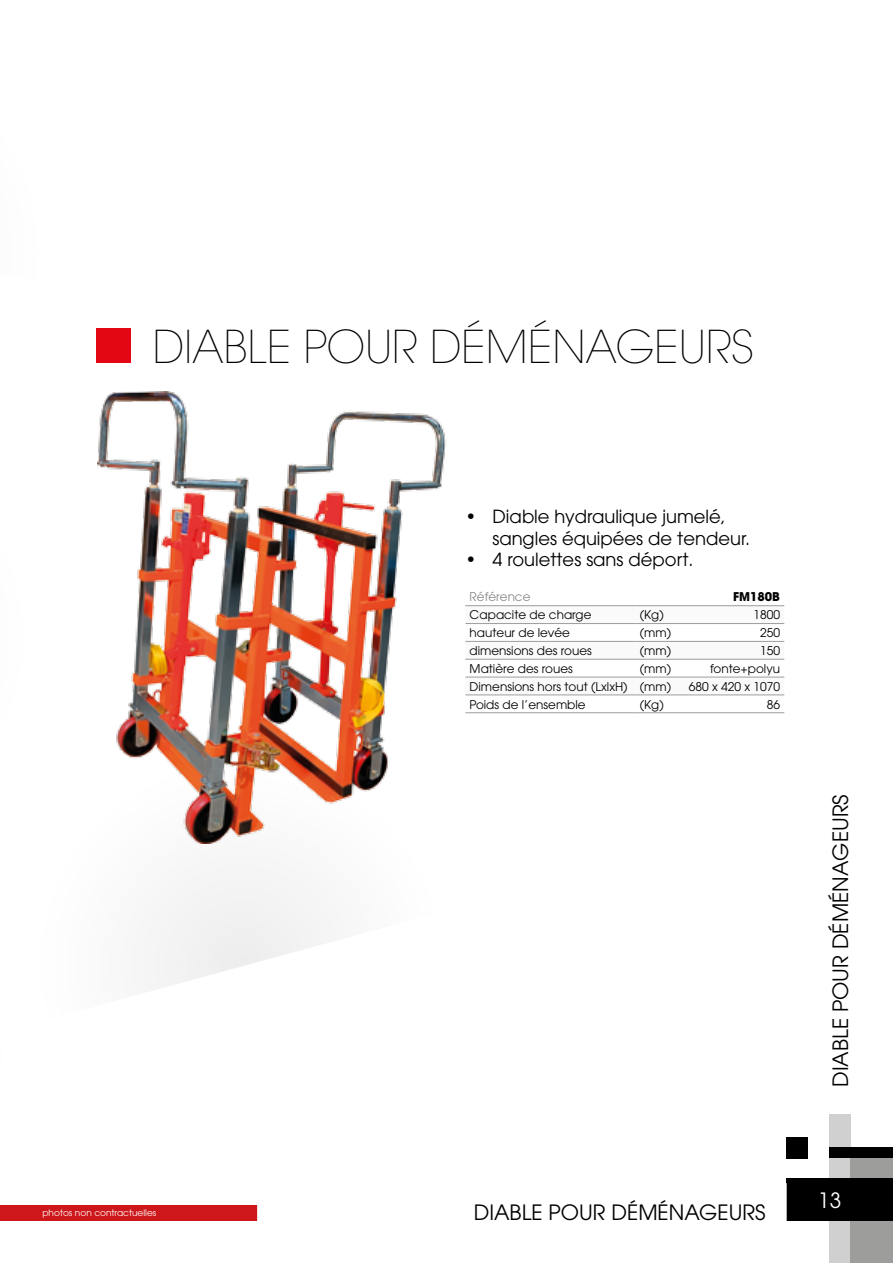
<style>
.page{position:relative;width:893px;height:1263px;background:#fff}
.page>*{position:absolute;margin:0;border:0;box-sizing:border-box;transform-origin:0 0}
.t1{font:200 45px "Avant Garde";color:#000}
.t2{font:21px "Avant Garde";color:#000}
.t3{font:21px "Avant Garde";color:#fff}
.t4{font:18px/21.6px "Avant Garde";color:#000}
.t5{font:12px "Avant Garde";color:#000}
.t6{font:12px "Avant Garde";color:#878787}
.t7{font:700 12px "Avant Garde";color:#000}
.t8{font:9px "Avant Garde";color:#fff}
</style>
<div class="page">
<div style="left:0;top:1205px;width:787px;height:16px;background:#cd171a"></div>
<svg style="left:155px;top:878px;width:170px;height:111px"></svg>
<div style="left:96px;top:328px;width:35px;height:35px;background:#e30613"></div>
<img style="left:97px;top:391px;width:490px;height:453px">
<div style="left:829px;top:1114px;width:21px;height:149px;background:#d0d0d0"></div>
<div style="left:850px;top:1158px;width:43px;height:105px;background:#9d9d9c"></div>
<div style="left:787px;top:1179px;width:106px;height:42px;background:#000"></div>
<div style="left:830px;top:1147px;width:63px;height:11px;background:#000"></div>
<div style="left:787px;top:1137px;width:21px;height:21px;background:#000"></div>
<svg style="left:257px;top:1178px;width:540px;height:43px"></svg>
<svg style="left:465px;top:606px;width:319px;height:89px"></svg>
<hr style="left:465px;top:605px;width:170px;height:1px;background:#9d9d9c">
<hr style="left:635px;top:605px;width:43px;height:1px;background:#9d9d9c">
<hr style="left:678px;top:605px;width:106px;height:1px;background:#9d9d9c">
<hr style="left:465px;top:623px;width:170px;height:1px;background:#9d9d9c">
<hr style="left:635px;top:623px;width:43px;height:1px;background:#9d9d9c">
<hr style="left:678px;top:623px;width:106px;height:1px;background:#9d9d9c">
<hr style="left:465px;top:641px;width:170px;height:1px;background:#9d9d9c">
<hr style="left:635px;top:641px;width:43px;height:1px;background:#9d9d9c">
<hr style="left:678px;top:641px;width:106px;height:1px;background:#9d9d9c">
<hr style="left:465px;top:659px;width:170px;height:1px;background:#9d9d9c">
<hr style="left:635px;top:659px;width:43px;height:1px;background:#9d9d9c">
<hr style="left:678px;top:659px;width:106px;height:1px;background:#9d9d9c">
<hr style="left:465px;top:677px;width:170px;height:1px;background:#9d9d9c">
<hr style="left:635px;top:677px;width:43px;height:1px;background:#9d9d9c">
<hr style="left:678px;top:677px;width:106px;height:1px;background:#9d9d9c">
<hr style="left:465px;top:695px;width:170px;height:1px;background:#9d9d9c">
<hr style="left:635px;top:695px;width:43px;height:1px;background:#9d9d9c">
<hr style="left:678px;top:695px;width:106px;height:1px;background:#9d9d9c">
<hr style="left:465px;top:712px;width:170px;height:1px;background:#9d9d9c">
<hr style="left:635px;top:712px;width:43px;height:1px;background:#9d9d9c">
<hr style="left:678px;top:712px;width:106px;height:1px;background:#9d9d9c">
<div style="left:278px;top:1204px;width:175px;height:16px;background:#fff"></div>
<div style="left:474px;top:1204px;width:292px;height:16px;background:#fff"></div>
<h1 class="t1" style="left:153px;top:321px;width:603px">DIABLE POUR DéMéNAGEURS</h1>
<p class="t8" style="left:43px;top:1207px;width:115px">photos non contractuelles</p>
<h3 class="t4" style="left:492px;top:506px;width:259px;text-indent:-27px">• Diable hydraulique jumelé, sangles équipées de tendeur.</h3>
<h3 class="t4" style="left:465px;top:549px;width:230px">• 4 roulettes sans déport.</h3>
<p class="t6" style="left:470px;top:590px;width:62px">Référence</p>
<p class="t7" style="left:733px;top:589px;width:49px">FM180B</p>
<p class="t5" style="left:470px;top:608px;width:123px">Capacite de charge</p>
<p class="t5" style="left:640px;top:608px;width:26px">(Kg)</p>
<p class="t5" style="left:753px;top:608px;width:28px">1800</p>
<p class="t5" style="left:470px;top:626px;width:102px">hauteur de levée</p>
<p class="t5" style="left:640px;top:626px;width:33px">(mm)</p>
<p class="t5" style="left:760px;top:626px;width:21px">250</p>
<p class="t5" style="left:470px;top:643px;width:124px">dimensions des roues</p>
<p class="t5" style="left:640px;top:643px;width:33px">(mm)</p>
<p class="t5" style="left:760px;top:643px;width:21px">150</p>
<p class="t5" style="left:470px;top:661px;width:105px">Matière des roues</p>
<p class="t5" style="left:640px;top:661px;width:33px">(mm)</p>
<p class="t5" style="left:710px;top:661px;width:71px">fonte+polyu</p>
<p class="t5" style="left:470px;top:679px;width:203px">Dimensions hors tout (LxlxH) (mm)</p>
<p class="t5" style="left:689px;top:679px;width:93px">680 x 420 x 1070</p>
<p class="t5" style="left:470px;top:697px;width:118px">Poids de l’ensemble</p>
<p class="t5" style="left:640px;top:697px;width:26px">(Kg)</p>
<p class="t5" style="left:767px;top:697px;width:15px">86</p>
<h2 class="t2" style="left:828px;top:1087px;width:294px;rotate:-90deg">DIABLE POUR DéMéNAGEURS</h2>
<h2 class="t2" style="left:474px;top:1200px;width:293px">DIABLE POUR DéMéNAGEURS</h2>
<h2 class="t3" style="left:818px;top:1188px;width:25px">13</h2>
</div>
